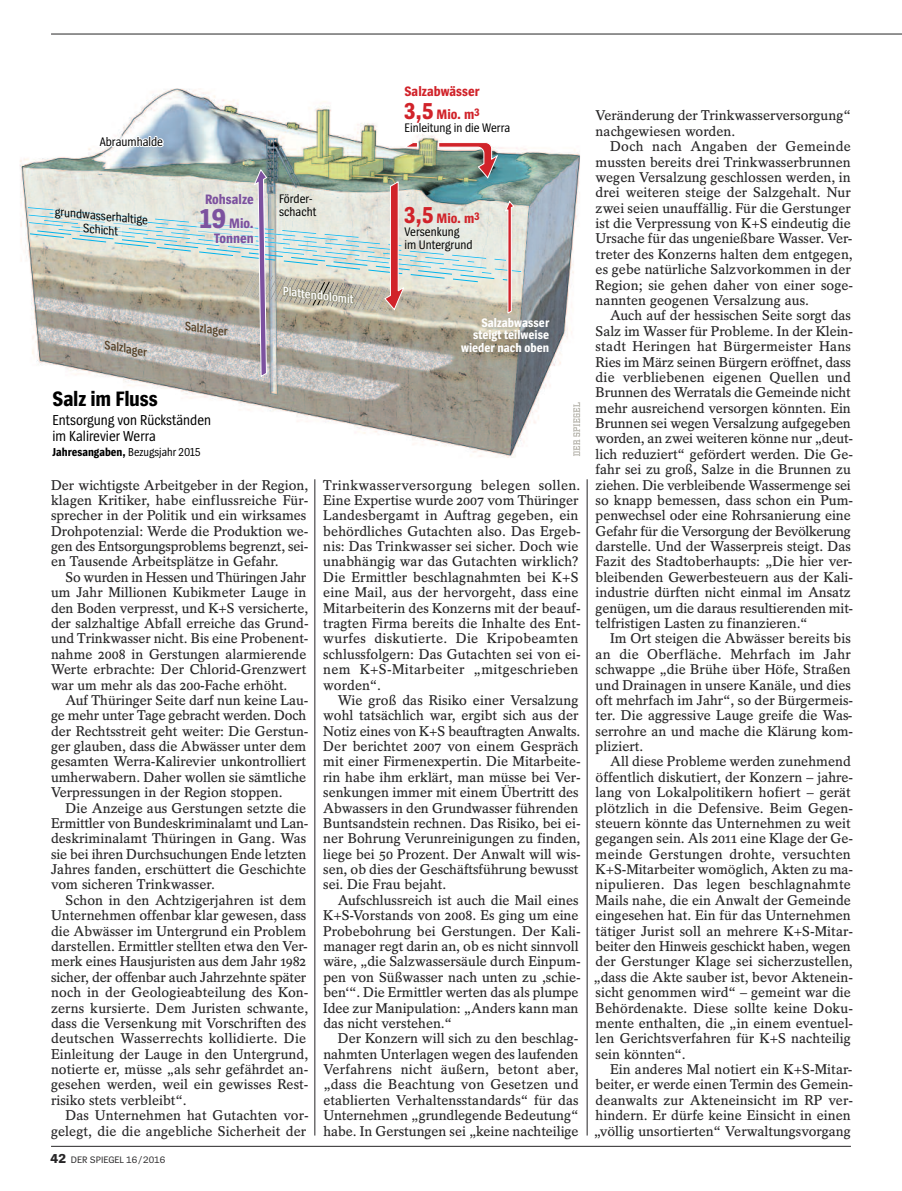
<style>
.page{position:relative;width:902px;height:1191px;background:#fff}
.page>*{position:absolute;margin:0;border:0;box-sizing:border-box;transform-origin:0 0}
.t1{font:700 21.75px "Spiegel Sans Cd";letter-spacing:-.01em;color:#000}
.t2{font:15px/15.8px "Spiegel Sans Cd";color:#000}
.t3{font:700 14.25px "Spiegel Sans Cd";color:#d1232a}
.t4{font:700 14.25px/14.7px "Spiegel Sans Cd";color:#7c519f;text-align:right}
.t5{font:600 14.1px/15.5px "Spiegel Serif";letter-spacing:-.005em;color:#272627}
.t6{font:12.9px/12.9px "Spiegel Sans Cd";color:#000}
.t7{font:700 12.9px/12.3px "Spiegel Sans Cd";color:#fff;text-align:right}
.t8{font:600 12.75px "Spiegel Sans Cd";color:#fff}
.t9{font:italic 600 12.75px "Spiegel Sans Cd";color:#574329}
.t10{font:600 12.75px "Spiegel Sans Cd";color:#574329}
.t11{font:700 12px "Spiegel Sans Cd";color:#000}
.t12{font:9.75px "Spiegel Sans";letter-spacing:-.005em;color:#272627}
.s1{font-size:28.5px}
.s2{font-weight:400}
.s3{font-size:24px}
.s4{font-weight:700;font-size:13.5px}
</style>
<div class="page">
<img style="left:20px;top:88px;width:560px;height:370px">
<svg style="left:573px;top:402px;width:7px;height:54px"></svg>
<img style="left:28px;top:131px;width:493px;height:246px">
<hr style="left:51px;top:34px;width:850px;height:1px;background:#272627">
<hr style="left:51px;top:1146px;width:799px;height:1px;background:#272627">
<hr style="left:314px;top:479px;width:1px;height:656px;background:#272627">
<hr style="left:587px;top:479px;width:1px;height:656px;background:#272627">
<p class="t3" style="left:404px;top:86px;width:76px">Salzabwässer</p>
<p class="t6" style="left:100px;top:136px;width:65px">Abraumhalde</p>
<p class="t6" style="left:56px;top:206px;width:95px;rotate:5deg">grundwasserhaltige</p>
<p class="t6" style="left:84px;top:222px;width:37px;rotate:6deg">Schicht</p>
<p class="t4" style="left:205px;top:193px;width:50px">Rohsalze</p>
<p class="t4" style="left:200px;top:217px;width:56px"><span class="s1">19</span> Mio.<br>Tonnen</p>
<p class="t9" style="left:106px;top:340px;width:45px;rotate:10deg">Salzlager</p>
<p class="t10" style="left:186px;top:321px;width:44px;rotate:8deg">Salzlager</p>
<h1 class="t1" style="left:53px;top:390px;width:107px">Salz im Fluss</h1>
<p class="t2" style="left:53px;top:413px;width:160px">Entsorgung von Rückständen im Kalirevier Werra</p>
<p class="t11" style="left:53px;top:447px;width:149px">Jahresangaben, <span class="s2">Bezugsjahr 2015</span></p>
<p class="t6" style="left:279px;top:193px;width:39px">Förder&shy;schacht</p>
<p class="t8" style="left:283px;top:287px;width:73px;rotate:6deg">Plattendolomit</p>
<p class="t3" style="left:404px;top:109px;width:76px"><span class="s3">3,5</span> Mio. m<sup>3</sup></p>
<p class="t6" style="left:404px;top:122px;width:107px">Einleitung in die Werra</p>
<p class="t3" style="left:404px;top:213px;width:76px"><span class="s3">3,5</span> Mio. m<sup>3</sup></p>
<p class="t6" style="left:404px;top:226px;width:69px">Versenkung im Untergrund</p>
<p class="t7" style="left:461px;top:317px;width:90px">Salzabwasser steigt teilweise wieder nach oben</p>
<p class="t5" style="left:51px;top:478px;width:259px">Der wichtigste Arbeitgeber in der Region, klagen Kritiker, habe einflussreiche Für&shy;sprecher in der Politik und ein wirksames Drohpotenzial: Werde die Produktion we&shy;gen des Entsorgungsproblems begrenzt, sei&shy;en Tausende Arbeitsplätze in Gefahr.</p>
<p class="t5" style="left:51px;top:571px;width:259px;text-indent:14px">So wurden in Hessen und Thüringen Jahr um Jahr Millionen Kubikmeter Lauge in den Boden verpresst, und K+S versicherte, der salzhaltige Abfall erreiche das Grund&shy;und Trinkwasser nicht. Bis eine Probenent&shy;nahme 2008 in Gerstungen alarmierende Werte erbrachte: Der Chlorid-Grenzwert war um mehr als das 200-Fache erhöht.</p>
<p class="t5" style="left:51px;top:694px;width:259px;text-indent:14px">Auf Thüringer Seite darf nun keine Lau&shy;ge mehr unter Tage gebracht werden. Doch der Rechtsstreit geht weiter: Die Gerstun&shy;ger glauben, dass die Abwässer unter dem gesamten Werra-Kalirevier unkontrolliert umherwabern. Daher wollen sie sämtliche Verpressungen in der Region stoppen.</p>
<p class="t5" style="left:51px;top:801px;width:259px;text-indent:14px">Die Anzeige aus Gerstungen setzte die Ermittler von Bundeskriminalamt und Lan&shy;deskriminalamt Thüringen in Gang. Was sie bei ihren Durchsuchungen Ende letzten Jahres fanden, erschüttert die Geschichte vom sicheren Trinkwasser.</p>
<p class="t5" style="left:51px;top:894px;width:259px;text-indent:15px">Schon in den Achtzigerjahren ist dem Unternehmen offenbar klar gewesen, dass die Abwässer im Untergrund ein Problem darstellen. Ermittler stellten etwa den Ver&shy;merk eines Hausjuristen aus dem Jahr 1982 sicher, der offenbar auch Jahrzehnte später noch in der Geologieabteilung des Kon&shy;zerns kursierte. Dem Juristen schwante, dass die Versenkung mit Vorschriften des deutschen Wasserrechts kollidierte. Die Einleitung der Lauge in den Untergrund, notierte er, müsse „als sehr gefährdet an&shy;gesehen werden, weil ein gewisses Rest&shy;risiko stets verbleibt“.</p>
<p class="t5" style="left:51px;top:1109px;width:259px;text-align:right">Das Unternehmen hat Gutachten vor&shy;gelegt, die die angebliche Sicherheit der</p>
<p class="t12" style="left:51px;top:1156px;width:116px"><span class="s4">42</span> DER SPIEGEL 16/2016</p>
<p class="t5" style="left:323px;top:478px;width:259px">Trinkwasserversorgung belegen sollen.<br>Eine Expertise wurde 2007 vom Thüringer Landesbergamt in Auftrag gegeben, ein behördliches Gutachten also. Das Ergeb&shy;nis: Das Trinkwasser sei sicher. Doch wie unabhängig war das Gutachten wirklich?<br>Die Ermittler beschlagnahmten bei K+S eine Mail, aus der hervorgeht, dass eine Mitarbeiterin des Konzerns mit der beauf&shy;tragten Firma bereits die Inhalte des Ent&shy;wurfes diskutierte. Die Kripobeamten schlussfolgern: Das Gutachten sei von ei&shy;nem K+S-Mitarbeiter „mitgeschrieben worden“.</p>
<p class="t5" style="left:323px;top:694px;width:259px;text-indent:14px">Wie groß das Risiko einer Versalzung wohl tatsächlich war, ergibt sich aus der Notiz eines von K+S beauftragten Anwalts.<br>Der berichtet 2007 von einem Gespräch mit einer Firmenexpertin. Die Mitarbeite&shy;rin habe ihm erklärt, man müsse bei Ver&shy;senkungen immer mit einem Übertritt des Abwassers in den Grundwasser führenden Buntsandstein rechnen. Das Risiko, bei ei&shy;ner Bohrung Verunreinigungen zu finden, liege bei 50 Prozent. Der Anwalt will wis&shy;sen, ob dies der Geschäftsführung bewusst sei. Die Frau bejaht.</p>
<p class="t5" style="left:323px;top:894px;width:259px;text-indent:14px">Aufschlussreich ist auch die Mail eines K+S-Vorstands von 2008. Es ging um eine Probebohrung bei Gerstungen. Der Kali&shy;manager regt darin an, ob es nicht sinnvoll wäre, „die Salzwassersäule durch Einpum&shy;pen von Süßwasser nach unten zu ,schie&shy;ben‘“. Die Ermittler werten das als plumpe Idee zur Manipulation: „Anders kann man das nicht verstehen.“</p>
<p class="t5" style="left:323px;top:1032px;width:257px;text-align:justify;text-indent:14px">Der Konzern will sich zu den beschlag&shy;nahmten Unterlagen wegen des laufenden Verfahrens nicht äußern, betont aber, „dass die Beachtung von Gesetzen und etablierten Verhaltensstandards“ für das Unternehmen „grundlegende Bedeutung“ habe. In Gerstungen sei „keine nachteilige</p>
<p class="t5" style="left:595px;top:109px;width:257px">Veränderung der Trinkwasserversorgung“ nachgewiesen worden.</p>
<p class="t5" style="left:595px;top:140px;width:259px;text-indent:14px">Doch nach Angaben der Gemeinde mussten bereits drei Trinkwasserbrunnen wegen Versalzung geschlossen werden, in drei weiteren steige der Salzgehalt. Nur zwei seien unauffällig. Für die Gerstunger ist die Verpressung von K+S eindeutig die Ursache für das ungenießbare Wasser. Ver&shy;treter des Konzerns halten dem entgegen, es gebe natürliche Salzvorkommen in der Region; sie gehen daher von einer soge&shy;nannten geogenen Versalzung aus.</p>
<p class="t5" style="left:595px;top:309px;width:259px;text-indent:14px">Auch auf der hessischen Seite sorgt das Salz im Wasser für Probleme. In der Klein&shy;stadt Heringen hat Bürgermeister Hans Ries im März seinen Bürgern eröffnet, dass die verbliebenen eigenen Quellen und Brunnen des Werratals die Gemeinde nicht mehr ausreichend versorgen könnten. Ein Brunnen sei wegen Versalzung aufgegeben worden, an zwei weiteren könne nur „deut&shy;lich reduziert“ gefördert werden. Die Ge&shy;fahr sei zu groß, Salze in die Brunnen zu ziehen. Die verbleibende Wassermenge sei so knapp bemessen, dass schon ein Pum&shy;penwechsel oder eine Rohrsanierung eine Gefahr für die Versorgung der Bevölkerung darstelle. Und der Wasserpreis steigt. Das Fazit des Stadtoberhaupts: „Die hier ver&shy;bleibenden Gewerbesteuern aus der Kali&shy;industrie dürften nicht einmal im Ansatz genügen, um die daraus resultierenden mit&shy;telfristigen Lasten zu finanzieren.“</p>
<p class="t5" style="left:595px;top:632px;width:259px;text-indent:14px">Im Ort steigen die Abwässer bereits bis an die Oberfläche. Mehrfach im Jahr schwappe „die Brühe über Höfe, Straßen und Drainagen in unsere Kanäle, und dies oft mehrfach im Jahr“, so der Bürgermeis&shy;ter. Die aggressive Lauge greife die Was&shy;serrohre an und mache die Klärung kom&shy;pliziert.</p>
<p class="t5" style="left:593px;top:755px;width:261px;text-indent:17px">All diese Probleme werden zunehmend öffentlich diskutiert, der Konzern – jahre&shy;lang von Lokalpolitikern hofiert – gerät plötzlich in die Defensive. Beim Gegen&shy;steuern könnte das Unternehmen zu weit gegangen sein. Als 2011 eine Klage der Ge&shy;meinde Gerstungen drohte, versuchten K+S-Mitarbeiter womöglich, Akten zu ma&shy;nipulieren. Das legen beschlagnahmte Mails nahe, die ein Anwalt der Gemeinde eingesehen hat. Ein für das Unternehmen tätiger Jurist soll an mehrere K+S-Mitar&shy;beiter den Hinweis geschickt haben, wegen der Gerstunger Klage sei sicherzustellen, „dass die Akte sauber ist, bevor Aktenein&shy;sicht genommen wird“ – gemeint war die Behördenakte. Diese sollte keine Doku&shy;mente enthalten, die „in einem eventuel&shy;len Gerichtsverfahren für K+S nachteilig sein könnten“.</p>
<p class="t5" style="left:593px;top:1063px;width:261px;text-indent:16px">Ein anderes Mal notiert ein K+S-Mitar&shy;beiter, er werde einen Termin des Gemein&shy;deanwalts zur Akteneinsicht im RP ver&shy;hindern. Er dürfe keine Einsicht in einen „völlig unsortierten“ Verwaltungsvorgang</p>
</div>
